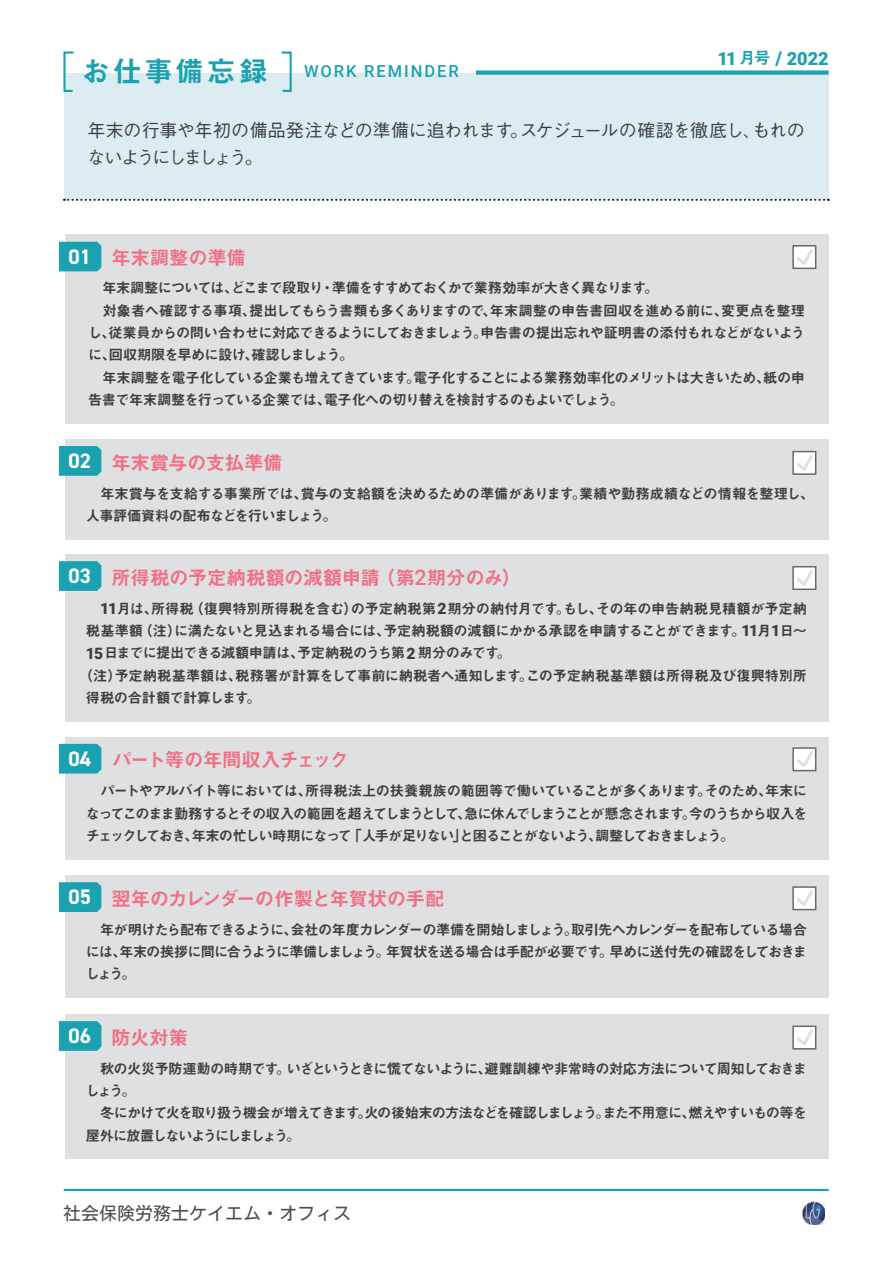
<style>
.page{position:relative;width:893px;height:1263px;background:#fff}
.page>*{position:absolute;margin:0;border:0;box-sizing:border-box;transform-origin:0 0}
.t1{font:700 21px "DIN2014";color:#fff}
.t2{font:19.5px "Midashi Go Pr 6 N MB31 90 msp RKSJ H";letter-spacing:-.025em;color:#f17085}
.t3{font:19.5px "Midashi Go Pr 6 N MB31 90 msp RKSJ H";letter-spacing:-.05em;color:#f17085}
.t4{font:900 18.15px "Roboto";letter-spacing:-.005em;color:#1ba2b0}
.t5{font:18px/27px "Gothic BBB Pr 6 N Medium 90 msp RKSJ H";letter-spacing:-.04em;color:#3e3e3f}
.t6{font:18px "Motoya L Cedar W3 90 ms RKSJ H";color:#4c4d4e}
.t7{font:500 16.5px "Roboto";letter-spacing:.115em;color:#1ba2b0}
.t8{font:14.25px/22.4px "Midashi Go Pr 6 N MB31 90 msp RKSJ H";letter-spacing:-.055em;color:#3e3e3f;text-align:justify}
.t9{font:14.25px/22.4px "Midashi Go Pr 6 N MB31 90 msp RKSJ H";letter-spacing:-.075em;color:#3e3e3f}
.t10{font:14.25px/22.4px "Midashi Go Pr 6 N MB31 90 msp RKSJ H";letter-spacing:-.035em;color:#3e3e3f}
.t11{font:14.25px "Midashi Go Pr 6 N MB31 90 msp RKSJ H";letter-spacing:-.01em;color:#3e3e3f}
.t12{font:14.25px "Midashi Go Pr 6 N MB31 90 msp RKSJ H";letter-spacing:-.015em;color:#3e3e3f}
.s1{font-family:"Midashi Go Pr 6 N MB31 90 msp RKSJ H";font-weight:400;font-size:28.8px}
.s2{font-family:"Midashi Go Pr 6 N MB31 90 msp RKSJ H";font-weight:400;font-size:16.5px}
.s3{font-size:18.9px}
.s4{font-family:"Roboto";font-weight:500;font-size:21.45px}
.s5{font-family:"Roboto";font-weight:900;font-size:15.6px}
.s6{font-family:"DIN2014";font-weight:700;font-size:21px;color:#fff}
</style>
<div class="page">
<img style="left:802px;top:1202px;width:23px;height:23px">
<div style="left:64px;top:74px;width:765px;height:126px;background:#dcecf0"></div>
<svg style="left:64px;top:199px;width:765px;height:2px"></svg>
<div style="left:65px;top:554px;width:763px;height:168px;background:#dfe0e2"></div>
<div style="left:65px;top:737px;width:763px;height:123px;background:#dfe0e2"></div>
<div style="left:65px;top:875px;width:763px;height:123px;background:#dfe0e2"></div>
<div style="left:65px;top:1014px;width:763px;height:145px;background:#dfe0e2"></div>
<div style="left:65px;top:439px;width:763px;height:101px;background:#dfe0e2"></div>
<div style="left:65px;top:234px;width:763px;height:190px;background:#dfe0e2"></div>
<div style="left:792px;top:245px;width:24px;height:24px;border:1px solid #69696c"></div>
<svg style="left:794px;top:246px;width:21px;height:22px"></svg>
<div style="left:792px;top:451px;width:24px;height:24px;border:1px solid #69696c"></div>
<svg style="left:794px;top:452px;width:21px;height:22px"></svg>
<div style="left:792px;top:566px;width:24px;height:24px;border:1px solid #69696c"></div>
<svg style="left:794px;top:567px;width:21px;height:22px"></svg>
<div style="left:792px;top:747px;width:24px;height:24px;border:1px solid #69696c"></div>
<svg style="left:794px;top:749px;width:21px;height:22px"></svg>
<div style="left:792px;top:886px;width:24px;height:24px;border:1px solid #69696c"></div>
<svg style="left:794px;top:888px;width:21px;height:22px"></svg>
<div style="left:792px;top:1026px;width:24px;height:24px;border:1px solid #69696c"></div>
<svg style="left:794px;top:1027px;width:21px;height:22px"></svg>
<svg style="left:59px;top:1021px;width:42px;height:30px"></svg>
<svg style="left:59px;top:882px;width:42px;height:30px"></svg>
<svg style="left:59px;top:744px;width:42px;height:30px"></svg>
<svg style="left:59px;top:561px;width:42px;height:30px"></svg>
<svg style="left:59px;top:446px;width:42px;height:30px"></svg>
<svg style="left:59px;top:242px;width:42px;height:29px"></svg>
<div style="left:476px;top:70px;width:353px;height:5px;background:#1ba2b0"></div>
<svg style="left:63px;top:51px;width:13px;height:41px"></svg>
<svg style="left:279px;top:51px;width:14px;height:41px"></svg>
<hr style="left:64px;top:1189px;width:765px;height:2px;background:#1ba2b0">
<p class="t7" style="left:81px;top:62px;width:379px"><span class="s1">お仕事備忘録　</span>WORK REMINDER</p>
<p class="t4" style="left:717px;top:48px;width:113px">11 <span class="s2">月号</span> <span class="s3">/</span> 2022</p>
<p class="t5" style="left:88px;top:119px;width:718px">年末の行事や年初の備品発注などの準備に追われます。スケジュールの確認を徹底し、もれのないようにしましょう。</p>
<h1 class="t1" style="left:69px;top:244px;width:24px">01</h1>
<h2 class="t2" style="left:111px;top:250px;width:136px">年末調整の準備</h2>
<p class="t8" style="left:88px;top:279px;width:718px;text-align:left">　年末調整については、どこまで段取り・準備をすすめておくかで業務効率が大きく異なります。<br>　対象者へ確認する事項、提出してもらう書類も多くありますので、年末調整の申告書回収を進める前に、変更点を整理し、従業員からの問い合わせに対応できるようにしておきましょう。申告書の提出忘れや証明書の添付もれなどがないように、回収期限を早めに設け、確認しましょう。<br>　年末調整を電子化している企業も増えてきています。電子化することによる業務効率化のメリットは大きいため、紙の申告書で年末調整を行っている企業では、電子化への切り替えを検討するのもよいでしょう。</p>
<h1 class="t1" style="left:69px;top:449px;width:24px">02</h1>
<h2 class="t2" style="left:111px;top:456px;width:173px">年末賞与の支払準備</h2>
<p class="t10" style="left:86px;top:484px;width:730px">　年末賞与を支給する事業所では、賞与の支給額を決めるための準備があります。業績や勤務成績などの情報を整理し、人事評価資料の配布などを行いましょう。</p>
<h1 class="t1" style="left:69px;top:564px;width:24px">03</h1>
<h2 class="t2" style="left:111px;top:570px;width:411px">所得税の予定納税額の減額申請（第<span class="s4">2</span>期分のみ）</h2>
<p class="t11" style="left:100px;top:603px;width:708px"><span class="s5">11</span>月は、所得税（復興特別所得税を含む）の予定納税第<span class="s5">2</span>期分の納付月です。もし、その年の申告納税見積額が予定納</p>
<p class="t8" style="left:86px;top:621px;width:723px">税基準額（注）に満たないと見込まれる場合には、予定納税額の減額にかかる承認を申請することができます。<span class="s5">11</span>月<span class="s5">1</span>日～</p>
<p class="t8" style="left:86px;top:644px;width:427px"><span class="s5">15</span>日までに提出できる減額申請は、予定納税のうち第<span class="s5">2</span> 期分のみです。</p>
<p class="t12" style="left:79px;top:670px;width:730px">（注）予定納税基準額は、税務署が計算をして事前に納税者へ通知します。この予定納税基準額は所得税及び復興特別所</p>
<p class="t10" style="left:86px;top:688px;width:176px">得税の合計額で計算します。</p>
<h1 class="t1" style="left:69px;top:746px;width:24px">04</h1>
<h2 class="t3" style="left:112px;top:753px;width:238px">パート等の年間収入チェック</h2>
<p class="t8" style="left:86px;top:782px;width:723px">　パートやアルバイト等においては、所得税法上の扶養親族の範囲等で働いていることが多くあります。そのため、年末になってこのまま勤務するとその収入の範囲を超えてしまうとして、急に休んでしまうことが懸念されます。今のうちから収入をチェックしておき、年末の忙しい時期になって「人手が足りない」と困ることがないよう、調整しておきましょう。</p>
<h1 class="t1" style="left:69px;top:885px;width:24px">05</h1>
<h2 class="t2" style="left:111px;top:892px;width:335px">翌年のカレンダーの作製と年賀状の手配</h2>
<p class="t8" style="left:86px;top:920px;width:723px">　年が明けたら配布できるように、会社の年度カレンダーの準備を開始しましょう。取引先へカレンダーを配布している場合には、年末の挨拶に間に合うように準備しましょう。年賀状を送る場合は手配が必要です。早めに送付先の確認をしておきましょう。</p>
<h2 class="t2" style="left:69px;top:1031px;width:121px"><span class="s6">06</span> 防火対策</h2>
<p class="t9" style="left:86px;top:1059px;width:723px">　秋の火災予防運動の時期です。いざというときに慌てないように、避難訓練や非常時の対応方法について周知しておきましょう。<br>　冬にかけて火を取り扱う機会が増えてきます。火の後始末の方法などを確認しましょう。また不用意に、燃えやすいもの等を屋外に放置しないようにしましょう。</p>
<p class="t6" style="left:63px;top:1204px;width:289px">社会保険労務士ケイエム・オフィス</p>
</div>
